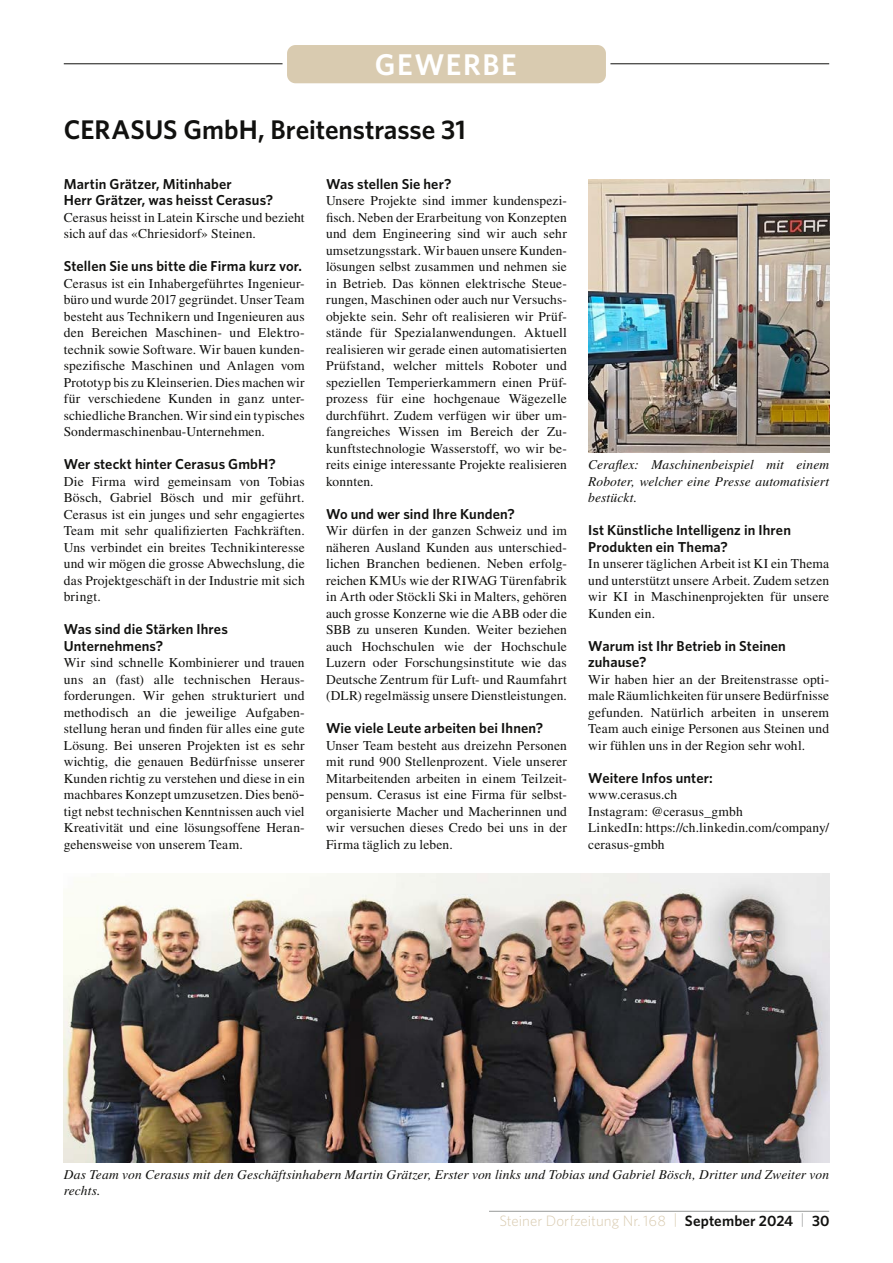
<style>
.page{position:relative;width:893px;height:1263px;background:#fff}
.page>*{position:absolute;margin:0;border:0;box-sizing:border-box;transform-origin:0 0}
.t1{font:600 30px "Whitney";letter-spacing:.055em;color:#fff}
.Haupttitel{font:600 27px "Whitney";color:#11110f}
.t2{font:300 15px "Whitney";color:#d9cbb0}
.Untertitel{font:600 14.4px/16.5px "Whitney";letter-spacing:.005em;color:#11110f}
.Grundtext{font:13.5px/16.5px "Times LT Std";letter-spacing:.01em;color:#11110f;text-align:justify}
.Bildlegenden{font:italic 13.5px/16.5px "Times LT Std";letter-spacing:.01em;color:#11110f;text-align:justify}
.s1{font-weight:600;color:#11110f}
.s2{color:#979998}
</style>
<div class="page">
<hr style="left:489px;top:1211px;width:340px;height:1px;background:#979998">
<hr style="left:64px;top:63px;width:765px;height:1px;background:#11110f">
<div style="left:285px;top:43px;width:323px;height:43px;background:#d9cbb0;border-radius:11px"></div>
<div style="left:283px;top:41px;width:327px;height:47px;border:4px solid #fff;border-radius:11px"></div>
<img style="left:64px;top:873px;width:765px;height:289px">
<img style="left:588px;top:179px;width:241px;height:274px">
<h1 class="t1" style="left:375px;top:46px;width:143px">Gewerbe</h1>
<p class="Haupttitel" style="left:64px;top:114px;width:403px">CERASUS GmbH, Breitenstrasse 31</p>
<p class="Untertitel" style="left:64px;top:175px;width:211px">Martin Grätzer, Mitinhaber<br>Herr Grätzer, was heisst Cerasus?</p>
<p class="Grundtext" style="left:64px;top:209px;width:242px">Cerasus heisst in Latein Kirsche und bezieht sich auf das «Chriesidorf» Steinen.</p>
<p class="Untertitel" style="left:64px;top:258px;width:240px">Stellen Sie uns bitte die Firma kurz vor.</p>
<p class="Grundtext" style="left:64px;top:275px;width:242px">Cerasus ist ein Inhabergeführtes Ingenieur&shy;büro und wurde 2017 gegründet. Unser Team besteht aus Technikern und Ingenieuren aus den Bereichen Maschinen- und Elektro&shy;technik sowie Software. Wir bauen kunden&shy;spezifische Maschinen und Anlagen vom Prototyp bis zu Kleinserien. Dies machen wir für verschiedene Kunden in ganz unter&shy;schiedliche Branchen. Wir sind ein typisches Sondermaschinenbau-Unternehmen.</p>
<p class="Untertitel" style="left:64px;top:456px;width:214px">Wer steckt hinter Cerasus GmbH?</p>
<p class="Grundtext" style="left:64px;top:473px;width:242px">Die Firma wird gemeinsam von Tobias Bösch, Gabriel Bösch und mir geführt.<br>Cerasus ist ein junges und sehr engagiertes Team mit sehr qualifizierten Fachkräften.<br>Uns verbindet ein breites Technikinteresse und wir mögen die grosse Abwechslung, die das Projektgeschäft in der Industrie mit sich bringt.</p>
<p class="Untertitel" style="left:64px;top:621px;width:166px">Was sind die Stärken Ihres<br>Unternehmens?</p>
<p class="Grundtext" style="left:64px;top:654px;width:242px">Wir sind schnelle Kombinierer und trauen uns an (fast) alle technischen Heraus&shy;forderungen. Wir gehen strukturiert und methodisch an die jeweilige Aufgaben&shy;stellung heran und finden für alles eine gute Lösung. Bei unseren Projekten ist es sehr wichtig, die genauen Bedürfnisse unserer Kunden richtig zu verstehen und diese in ein machbares Konzept umzusetzen. Dies benö&shy;tigt nebst technischen Kenntnissen auch viel Kreativität und eine lösungsoffene Heran&shy;gehensweise von unserem Team.</p>
<p class="Untertitel" style="left:326px;top:175px;width:127px">Was stellen Sie her?</p>
<p class="Grundtext" style="left:326px;top:192px;width:242px">Unsere Projekte sind immer kundenspezi&shy;fisch. Neben der Erarbeitung von Konzepten und dem Engineering sind wir auch sehr umsetzungsstark. Wir bauen unsere Kunden&shy;lösungen selbst zusammen und nehmen sie in Betrieb. Das können elektrische Steue&shy;rungen, Maschinen oder auch nur Versuchs&shy;objekte sein. Sehr oft realisieren wir Prüf&shy;stände für Spezialanwendungen. Aktuell realisieren wir gerade einen automatisierten Prüfstand, welcher mittels Roboter und speziellen Temperierkammern einen Prüf&shy;prozess für eine hochgenaue Wägezelle durchführt. Zudem verfügen wir über um&shy;fangreiches Wissen im Bereich der Zu&shy;kunftstechnologie Wasserstoff, wo wir be&shy;reits einige interessante Projekte realisieren konnten.</p>
<p class="Untertitel" style="left:326px;top:505px;width:190px">Wo und wer sind Ihre Kunden?</p>
<p class="Grundtext" style="left:326px;top:522px;width:242px">Wir dürfen in der ganzen Schweiz und im näheren Ausland Kunden aus unterschied&shy;lichen Branchen bedienen. Neben erfolg&shy;reichen KMUs wie der RIWAG Türenfabrik in Arth oder Stöckli Ski in Malters, gehören auch grosse Konzerne wie die ABB oder die SBB zu unseren Kunden. Weiter beziehen auch Hochschulen wie der Hochschule Luzern oder Forschungsinstitute wie das Deutsche Zentrum für Luft- und Raumfahrt (DLR) regelmässig unsere Dienstleistungen.</p>
<p class="Untertitel" style="left:326px;top:720px;width:219px">Wie viele Leute arbeiten bei Ihnen?</p>
<p class="Grundtext" style="left:326px;top:737px;width:242px">Unser Team besteht aus dreizehn Personen mit rund 900 Stellenprozent. Viele unserer Mitarbeitenden arbeiten in einem Teilzeit&shy;pensum. Cerasus ist eine Firma für selbst&shy;organisierte Macher und Macherinnen und wir versuchen dieses Credo bei uns in der Firma täglich zu leben.</p>
<p class="Bildlegenden" style="left:588px;top:457px;width:242px">Ceraflex: Maschinenbeispiel mit einem Roboter, welcher eine Presse automatisiert bestückt.</p>
<p class="Untertitel" style="left:588px;top:522px;width:204px">Ist Künstliche Intelligenz in Ihren<br>Produkten ein Thema?</p>
<p class="Grundtext" style="left:588px;top:555px;width:242px">In unserer täglichen Arbeit ist KI ein Thema und unterstützt unsere Arbeit. Zudem setzen wir KI in Maschinenprojekten für unsere Kunden ein.</p>
<p class="Untertitel" style="left:588px;top:637px;width:199px">Warum ist Ihr Betrieb in Steinen zuhause?</p>
<p class="Grundtext" style="left:588px;top:671px;width:242px">Wir haben hier an der Breitenstrasse opti&shy;male Räumlichkeiten für unsere Bedürfnisse gefunden. Natürlich arbeiten in unserem Team auch einige Personen aus Steinen und wir fühlen uns in der Region sehr wohl.</p>
<p class="Untertitel" style="left:588px;top:769px;width:126px">Weitere Infos unter:</p>
<p class="Grundtext" style="left:588px;top:786px;width:91px">www.cerasus.ch</p>
<p class="Grundtext" style="left:588px;top:803px;width:156px">Instagram: @cerasus_gmbh</p>
<p class="Grundtext" style="left:588px;top:819px;width:242px">LinkedIn: https://ch.linkedin.com/company/ cerasus-gmbh</p>
<p class="Bildlegenden" style="left:64px;top:1166px;width:767px">Das Team von Cerasus mit den Geschäftsinhabern Martin Grätzer, Erster von links und Tobias und Gabriel Bösch, Dritter und Zweiter von rechts.</p>
<p class="t2" style="left:499px;top:1212px;width:332px">Steiner Dorfzeitung Nr. 168 | <span class="s1">September 2024</span> <span class="s2">|</span> <span class="s1">30</span></p>
</div>
